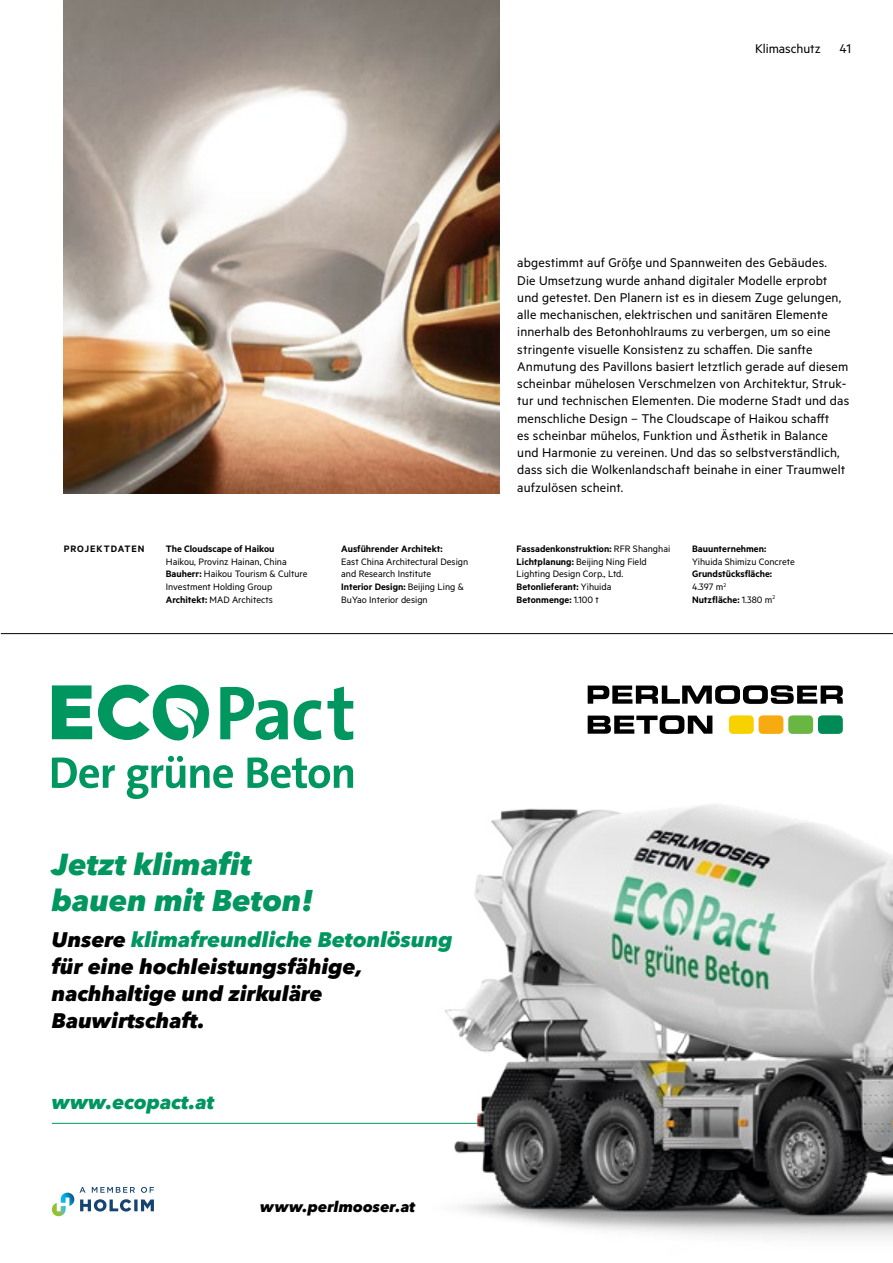
<style>
.page{position:relative;width:893px;height:1263px;background:#fff}
.page>*{position:absolute;margin:0;border:0;box-sizing:border-box;transform-origin:0 0}
.t1{font:italic 800 30px/36px "Avenir Lafarge";color:#00965f}
.t2{font:italic 800 21px/27px "Avenir Lafarge";color:#000}
.t3{font:italic 800 19.5px "Avenir Lafarge";color:#00965f}
.t4{font:italic 800 15px "Avenir Lafarge";letter-spacing:.01em;color:#000}
.t5{font:14.25px/17.2px "Metric";letter-spacing:.01em;color:#000}
.t6{font:10.5px/12.8px "Metric";color:#000}
.t7{font:600 10.5px/12.8px "Metric";color:#000}
.t8{font:600 10.5px "Metric";letter-spacing:.08em;color:#000}
.s1{font-weight:600}
.s2{font-weight:400}
.s3{color:#00965f}
</style>
<div class="page">
<img style="left:64px;top:0;width:436px;height:493px">
<hr style="left:52px;top:1123px;width:808px;height:1px;background:#00965f">
<img style="left:404px;top:804px;width:489px;height:434px">
<div style="left:729px;top:715px;width:25px;height:19px;background:#f7d100;border-radius:4px"></div>
<svg style="left:588px;top:685px;width:255px;height:19px"></svg>
<svg style="left:588px;top:715px;width:124px;height:19px"></svg>
<div style="left:759px;top:715px;width:24px;height:19px;background:#f8ab10;border-radius:4px"></div>
<div style="left:788px;top:715px;width:25px;height:19px;background:#6ab643;border-radius:4px"></div>
<div style="left:818px;top:715px;width:25px;height:19px;background:#008b56;border-radius:4px"></div>
<svg style="left:52px;top:685px;width:301px;height:56px"></svg>
<svg style="left:52px;top:757px;width:63px;height:31px"></svg>
<svg style="left:127px;top:756px;width:106px;height:43px"></svg>
<svg style="left:247px;top:757px;width:106px;height:31px"></svg>
<svg style="left:80px;top:1199px;width:74px;height:12px"></svg>
<svg style="left:52px;top:1192px;width:22px;height:24px"></svg>
<svg style="left:80px;top:1187px;width:74px;height:6px"></svg>
<hr style="left:1px;top:633px;width:892px;height:1px;background:#000">
<p class="t5" style="left:755px;top:40px;width:67px">Klimaschutz</p>
<p class="t5" style="left:839px;top:40px;width:13px">41</p>
<p class="t8" style="left:64px;top:542px;width:82px">PROJEKTDATEN</p>
<p class="t7" style="left:166px;top:542px;width:110px">The Cloudscape of Haikou</p>
<p class="t6" style="left:166px;top:554px;width:143px">Haikou, Provinz Hainan, China<br><span class="s1">Bauherr:</span> Haikou Tourism &amp; Culture<br>Investment Holding Group<br><span class="s1">Architekt:</span> MAD Architects</p>
<p class="t7" style="left:341px;top:542px;width:103px">Ausführender Architekt:</p>
<p class="t6" style="left:341px;top:554px;width:129px">East China Architectural Design and Research Institute<br><span class="s1">Interior Design:</span> Beijing Ling &amp;<br>BuYao Interior design</p>
<p class="t5" style="left:517px;top:254px;width:333px">abgestimmt auf Größe und Spannweiten des Gebäudes.<br>Die Umsetzung wurde anhand digitaler Modelle erprobt und getestet. Den Planern ist es in diesem Zuge gelungen, alle mechanischen, elektrischen und sanitären Elemente innerhalb des Betonhohlraums zu verbergen, um so eine stringente visuelle Konsistenz zu schaffen. Die sanfte Anmutung des Pavillons basiert letztlich gerade auf diesem scheinbar mühelosen Verschmelzen von Architektur, Struk&shy;tur und technischen Elementen. Die moderne Stadt und das menschliche Design – The Cloudscape of Haikou schafft<br>es scheinbar mühelos, Funktion und Ästhetik in Balance und Harmonie zu vereinen. Und das so selbstverständlich, dass sich die Wolkenlandschaft beinahe in einer Traumwelt aufzulösen scheint.</p>
<p class="t6" style="left:517px;top:542px;width:155px"><span class="s1">Fassadenkonstruktion:</span> RFR Shanghai<br><span class="s1">Lichtplanung:</span> Beijing Ning Field<br>Lighting Design Corp., Ltd.<br><span class="s1">Betonlieferant:</span> Yihuida<br><span class="s1">Betonmenge:</span> 1.100 t</p>
<p class="t7" style="left:692px;top:542px;width:76px">Bauunternehmen:</p>
<p class="t6" style="left:692px;top:554px;width:104px">Yihuida Shimizu Concrete</p>
<p class="t7" style="left:692px;top:567px;width:85px">Grundstücksfläche:<br><span class="s2">4.397 m</span><sup>2<br></sup>Nutzfläche: <span class="s2">1.380 m</span><sup>2</sup></p>
<h1 class="t1" style="left:52px;top:844px;width:264px">Jetzt klimafit bauen mit Beton!</h1>
<h2 class="t2" style="left:52px;top:925px;width:402px">Unsere <span class="s3">klimafreundliche Betonlösung </span>für eine hochleistungsfähige, nachhaltige und zirkuläre<br>Bauwirtschaft.</h2>
<h3 class="t3" style="left:52px;top:1087px;width:164px">www.ecopact.at</h3>
<p class="t4" style="left:260px;top:1195px;width:157px">www.perlmooser.at</p>
</div>
